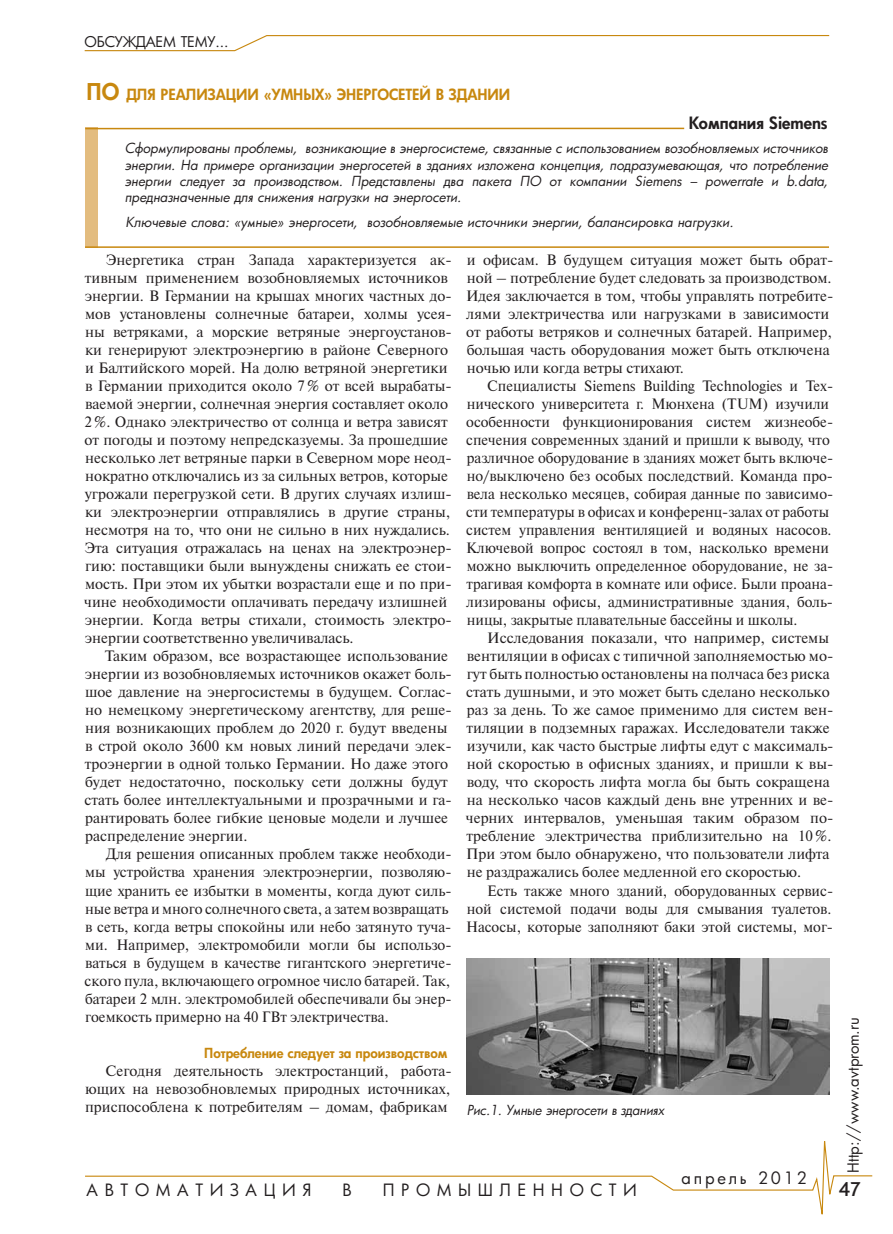
<style>
.page{position:relative;width:893px;height:1234px;background:#fff}
.page>*{position:absolute;margin:0;border:0;box-sizing:border-box;transform-origin:0 0}
.t1{font:500 21px "Bliss Pro";color:#231f20}
.t2{font:16.5px "Futura Cyr";letter-spacing:.4em;color:#231f20}
.t3{font:800 16.5px "Futura Cyr";color:#231f20}
.t4{font:16.5px "Futura Cyr";letter-spacing:.17em;color:#231f20}
.t5{font:15px/18px "Newton C";color:#231f20}
.t6{font:800 15px "Futura Cyr";color:#c8880f}
.t7{font:15px "Futura Cyr";color:#231f20}
.t8{font:14.4px "Futura Cyr";letter-spacing:-.01em;color:#231f20}
.t9{font:italic 13.5px/16.2px "Futura Cyr";color:#231f20;text-align:justify}
.t10{font:800 13.5px "Futura Cyr";color:#c8880f}
.s1{font-size:22.5px}
</style>
<div class="page">
<svg style="left:85px;top:1141px;width:788px;height:74px"></svg>
<svg style="left:84px;top:35px;width:746px;height:17px"></svg>
<div style="left:85px;top:128px;width:13px;height:120px;background:#e3bc7f"></div>
<hr style="left:85px;top:128px;width:599px;height:1px;background:#c8880f">
<hr style="left:85px;top:246px;width:744px;height:2px;background:#c8880f">
<img style="left:467px;top:958px;width:362px;height:135px">
<p class="t8" style="left:84px;top:33px;width:145px">ОБСУЖДАЕМ ТЕМУ...</p>
<p class="t6" style="left:87px;top:86px;width:85px"><span class="s1">ПО</span> для реализации</p>
<p class="t6" style="left:264px;top:86px;width:20px">«умн</p>
<p class="t6" style="left:303px;top:86px;width:44px">ых» энергосетей</p>
<p class="t6" style="left:436px;top:86px;width:25px">в здании</p>
<p class="t3" style="left:689px;top:112px;width:140px">Компания Siemens</p>
<p class="t9" style="left:125px;top:140px;width:705px">Сформулированы проблемы, возникающие в энергосистеме, связанные с использованием возобновляемых источников энергии. На примере организации энергосетей в зданиях изложена концепция, подразумевающая, что потребление энергии следует за производством. Представлены два пакета ПО от компании Siemens – powerrate и b.data, предназначенные для снижения нагрузки на энергосети.</p>
<p class="t9" style="left:126px;top:214px;width:609px">Ключевые слова: «умные» энергосети, возобновляемые источники энергии, балансировка нагрузки.</p>
<p class="t5" style="left:84px;top:251px;width:369px;text-indent:21px">Энергетика стран Запада характеризуется ак&shy;тивным применением возобновляемых источников энергии. В Германии на крышах многих частных до&shy;мов установлены солнечные батареи, холмы усея&shy;ны ветряками, а морские ветряные энергоустанов&shy;ки генерируют электроэнергию в районе Северного и Балтийского морей. На долю ветряной энергетики в Германии приходится около 7% от всей вырабаты&shy;ваемой энергии, солнечная энергия составляет около 2%. Однако электричество от солнца и ветра зависят от погоды и поэтому непредсказуемы. За прошедшие несколько лет ветряные парки в Северном море неод&shy;нократно отключались из за сильных ветров, которые угрожали перегрузкой сети. В других случаях излиш&shy;ки электроэнергии отправлялись в другие страны, несмотря на то, что они не сильно в них нуждались.<br>Эта ситуация отражалась на ценах на электроэнер&shy;гию: поставщики были вынуждены снижать ее стои&shy;мость. При этом их убытки возрастали еще и по при&shy;чине необходимости оплачивать передачу излишней энергии. Когда ветры стихали, стоимость электро&shy;энергии соответственно увеличивалась.</p>
<p class="t5" style="left:85px;top:647px;width:369px;text-indent:20px">Таким образом, все возрастающее использование энергии из возобновляемых источников окажет боль&shy;шое давление на энергосистемы в будущем. Соглас&shy;но немецкому энергетическому агентству, для реше&shy;ния возникающих проблем до 2020 г. будут введены в строй около 3600 км новых линий передачи элек&shy;троэнергии в одной только Германии. Но даже этого будет недостаточно, поскольку сети должны будут стать более интеллектуальными и прозрачными и га&shy;рантировать более гибкие ценовые модели и лучшее распределение энергии.</p>
<p class="t5" style="left:85px;top:845px;width:369px;text-indent:22px">Для решения описанных проблем также необходи&shy;мы устройства хранения электроэнергии, позволяю&shy;щие хранить ее избытки в моменты, когда дуют силь&shy;ные ветра и много солнечного света, а затем возвращать в сеть, когда ветры спокойны или небо затянуто туча&shy;ми. Например, электромобили могли бы использо&shy;ваться в будущем в качестве гигантского энергетиче&shy;ского пула, включающего огромное число батарей. Так, батареи 2 млн. электромобилей обеспечивали бы энер&shy;гоемкость примерно на 40 ГВт электричества.</p>
<p class="t10" style="left:204px;top:1043px;width:245px">Потребление следует за производством</p>
<p class="t5" style="left:85px;top:1061px;width:368px;text-align:justify;text-indent:20px">Сегодня деятельность электростанций, работа&shy;ющих на невозобновлемых природных источниках, приспособлена к потребителям – домам, фабрикам</p>
<p class="t5" style="left:466px;top:251px;width:369px">и офисам. В будущем ситуация может быть обрат&shy;ной – потребление будет следовать за производством.<br>Идея заключается в том, чтобы управлять потребите&shy;лями электричества или нагрузками в зависимости от работы ветряков и солнечных батарей. Например, большая часть оборудования может быть отключена ночью или когда ветры стихают.</p>
<p class="t5" style="left:466px;top:377px;width:369px;text-indent:21px">Специалисты Siemens Building Technologies и Тех&shy;нического университета г. Мюнхена (TUM) изучили особенности функционирования систем жизнеобе&shy;спечения современных зданий и пришли к выводу, что различное оборудование в зданиях может быть включе&shy;но/выключено без особых последствий. Команда про&shy;вела несколько месяцев, собирая данные по зависимо&shy;сти температуры в офисах и конференц-залах от работы систем управления вентиляцией и водяных насосов.<br>Ключевой вопрос состоял в том, насколько времени можно выключить определенное оборудование, не за&shy;трагивая комфорта в комнате или офисе. Были проана&shy;лизированы офисы, административные здания, боль&shy;ницы, закрытые плавательные бассейны и школы.</p>
<p class="t5" style="left:466px;top:629px;width:369px;text-indent:21px">Исследования показали, что например, системы вентиляции в офисах с типичной заполняемостью мо&shy;гут быть полностью остановлены на полчаса без риска стать душными, и это может быть сделано несколько раз за день. То же самое применимо для систем вен&shy;тиляции в подземных гаражах. Исследователи также изучили, как часто быстрые лифты едут с максималь&shy;ной скоростью в офисных зданиях, и пришли к вы&shy;воду, что скорость лифта могла бы быть сокращена на несколько часов каждый день вне утренних и ве&shy;черних интервалов, уменьшая таким образом по&shy;требление электричества приблизительно на 10%.<br>При этом было обнаружено, что пользователи лифта не раздражались более медленной его скоростью.</p>
<p class="t5" style="left:466px;top:881px;width:369px;text-align:justify;text-indent:21px">Есть также много зданий, оборудованных сервис&shy;ной системой подачи воды для смывания туалетов.<br>Насосы, которые заполняют баки этой системы, мог-</p>
<p class="t7" style="left:844px;top:1172px;width:157px;rotate:-90deg">Http://www.avtprom.ru</p>
<p class="t9" style="left:467px;top:1101px;width:199px">Рис.1. Умные энергосети в зданиях</p>
<p class="t4" style="left:681px;top:1167px;width:127px">апрель 2012</p>
<p class="t2" style="left:87px;top:1179px;width:226px">АВТОМАТИЗАЦИЯ</p>
<p class="t2" style="left:342px;top:1179px;width:11px">В</p>
<p class="t2" style="left:383px;top:1179px;width:256px">ПРОМЫШЛЕННОСТИ</p>
<h1 class="t1" style="left:838px;top:1176px;width:24px">47</h1>
</div>
